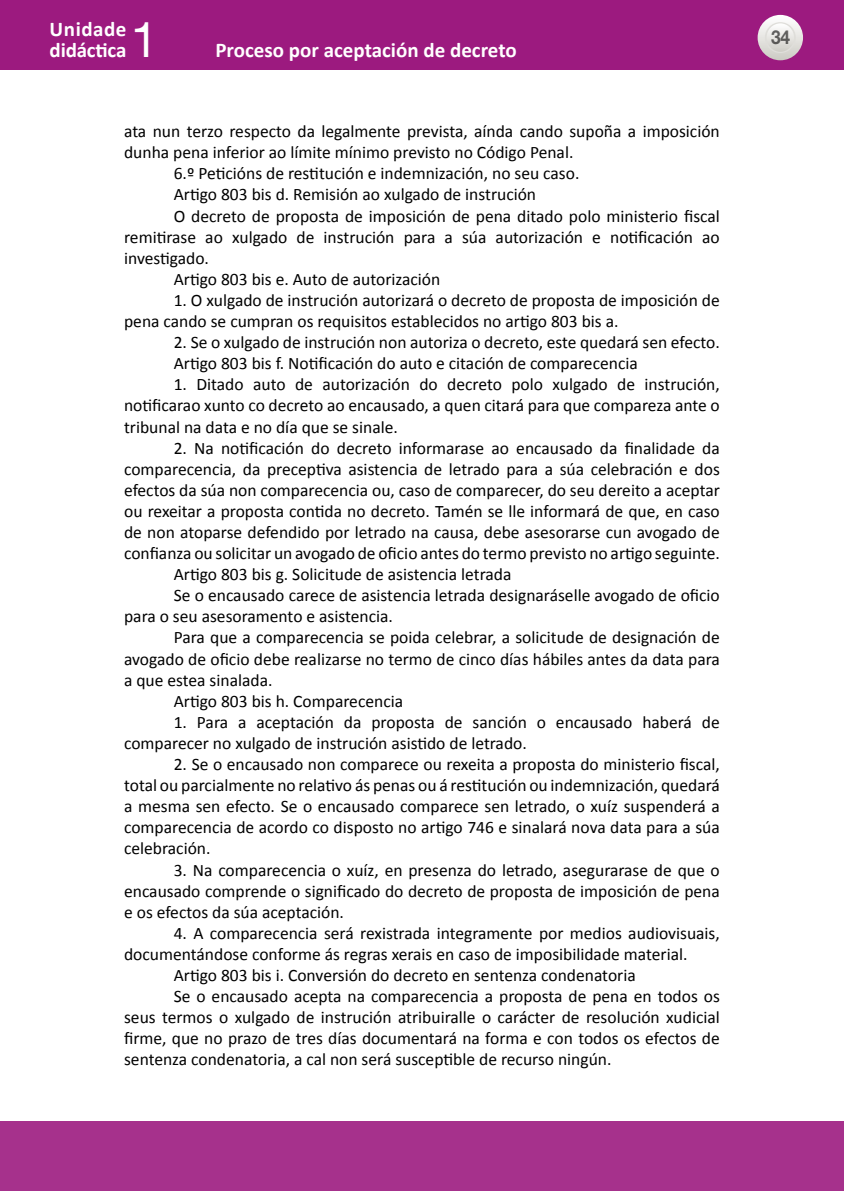
<style>
.page{position:relative;width:844px;height:1191px;background:#fff}
.page>*{position:absolute;margin:0;border:0;box-sizing:border-box;transform-origin:0 0}
.t1{font:49px "Helvetica Neue LT Std";color:#fff}
.t2{font:700 21px/21px "Calibri";color:#fff}
.t3{font:700 19.25px "Helvetica Neue LT Std";color:#000;scale:.9 1}
.t4{font:17.5px/21.2px "Calibri";color:#000}
</style>
<div class="page">
<div style="left:0;top:0;width:843px;height:69px;background:#9c1a7f"></div>
<svg style="left:757px;top:15px;width:45px;height:45px"></svg>
<svg style="left:765px;top:23px;width:29px;height:29px"></svg>
<div style="left:764px;top:22px;width:31px;height:31px;border:1px solid #dfdeda;border-radius:50%"></div>
<div style="left:0;top:1121px;width:843px;height:70px;background:#a6318c"></div>
<p class="t2" style="left:50px;top:18px;width:78px">Unidade didáctica</p>
<h1 class="t1" style="left:131px;top:11px;width:29px">1</h1>
<p class="t2" style="left:215px;top:39px;width:303px">Proceso por aceptación de decreto</p>
<p class="t4" style="left:124px;top:120px;width:597px">ata nun terzo respecto da legalmente prevista, aínda cando supoña a imposición</p>
<p class="t4" style="left:124px;top:141px;width:450px">dunha pena inferior ao límite mínimo previsto no Código Penal.</p>
<p class="t4" style="left:174px;top:162px;width:407px">6.º Peticións de restitución e indemnización, no seu caso.</p>
<p class="t4" style="left:174px;top:183px;width:364px">Artigo 803 bis d. Remisión ao xulgado de instrución</p>
<p class="t4" style="left:174px;top:204px;width:547px">O decreto de proposta de imposición de pena ditado polo ministerio fiscal</p>
<p class="t4" style="left:124px;top:225px;width:597px">remitirase ao xulgado de instrución para a súa autorización e notificación ao</p>
<p class="t4" style="left:124px;top:246px;width:86px">investigado.</p>
<p class="t4" style="left:174px;top:268px;width:268px">Artigo 803 bis e. Auto de autorización</p>
<p class="t4" style="left:124px;top:289px;width:597px;text-indent:50px">1. O xulgado de instrución autorizará o decreto de proposta de imposición de pena cando se cumpran os requisitos establecidos no artigo 803 bis a.</p>
<p class="t4" style="left:174px;top:331px;width:547px">2. Se o xulgado de instrución non autoriza o decreto, este quedará sen efecto.<br>Artigo 803 bis f. Notificación do auto e citación de comparecencia</p>
<p class="t4" style="left:124px;top:373px;width:597px;text-align:justify;text-indent:50px">1. Ditado auto de autorización do decreto polo xulgado de instrución, notificarao xunto co decreto ao encausado, a quen citará para que compareza ante o tribunal na data e no día que se sinale.</p>
<p class="t4" style="left:174px;top:436px;width:547px">2. Na notificación do decreto informarase ao encausado da finalidade da</p>
<p class="t4" style="left:124px;top:457px;width:597px">comparecencia, da preceptiva asistencia de letrado para a súa celebración e dos</p>
<p class="t4" style="left:124px;top:478px;width:597px">efectos da súa non comparecencia ou, caso de comparecer, do seu dereito a aceptar</p>
<p class="t4" style="left:124px;top:499px;width:597px">ou rexeitar a proposta contida no decreto. Tamén se lle informará de que, en caso</p>
<p class="t4" style="left:124px;top:521px;width:597px">de non atoparse defendido por letrado na causa, debe asesorarse cun avogado de</p>
<p class="t4" style="left:124px;top:542px;width:597px">confianza ou solicitar un avogado de oficio antes do termo previsto no artigo seguinte.</p>
<p class="t4" style="left:174px;top:563px;width:339px">Artigo 803 bis g. Solicitude de asistencia letrada</p>
<p class="t4" style="left:174px;top:584px;width:547px">Se o encausado carece de asistencia letrada designaráselle avogado de oficio</p>
<p class="t4" style="left:124px;top:605px;width:270px">para o seu asesoramento e asistencia.</p>
<p class="t4" style="left:174px;top:626px;width:547px">Para que a comparecencia se poida celebrar, a solicitude de designación de</p>
<p class="t4" style="left:124px;top:647px;width:597px">avogado de oficio debe realizarse no termo de cinco días hábiles antes da data para</p>
<p class="t4" style="left:124px;top:668px;width:150px">a que estea sinalada.</p>
<p class="t4" style="left:174px;top:689px;width:231px">Artigo 803 bis h. Comparecencia</p>
<p class="t4" style="left:124px;top:710px;width:597px;text-indent:50px">1. Para a aceptación da proposta de sanción o encausado haberá de comparecer no xulgado de instrución asistido de letrado.</p>
<p class="t4" style="left:124px;top:753px;width:597px;text-align:justify;text-indent:50px">2. Se o encausado non comparece ou rexeita a proposta do ministerio fiscal, total ou parcialmente no relativo ás penas ou á restitución ou indemnización, quedará a mesma sen efecto. Se o encausado comparece sen letrado, o xuíz suspenderá a comparecencia de acordo co disposto no artigo 746 e sinalará nova data para a súa celebración.</p>
<p class="t4" style="left:124px;top:858px;width:597px;text-align:justify;text-indent:50px">3. Na comparecencia o xuíz, en presenza do letrado, asegurarase de que o encausado comprende o significado do decreto de proposta de imposición de pena e os efectos da súa aceptación.</p>
<p class="t4" style="left:174px;top:921px;width:547px">4. A comparecencia será rexistrada integramente por medios audiovisuais,</p>
<p class="t4" style="left:124px;top:942px;width:564px">documentándose conforme ás regras xerais en caso de imposibilidade material.</p>
<p class="t4" style="left:174px;top:963px;width:463px">Artigo 803 bis i. Conversión do decreto en sentenza condenatoria</p>
<p class="t4" style="left:174px;top:985px;width:547px">Se o encausado acepta na comparecencia a proposta de pena en todos os</p>
<p class="t4" style="left:124px;top:1006px;width:597px">seus termos o xulgado de instrución atribuiralle o carácter de resolución xudicial</p>
<p class="t4" style="left:124px;top:1027px;width:597px">firme, que no prazo de tres días documentará na forma e con todos os efectos de</p>
<p class="t4" style="left:124px;top:1048px;width:489px">sentenza condenatoria, a cal non será susceptible de recurso ningún.</p>
<p class="t3" style="left:770px;top:26px;width:23px">34</p>
</div>
